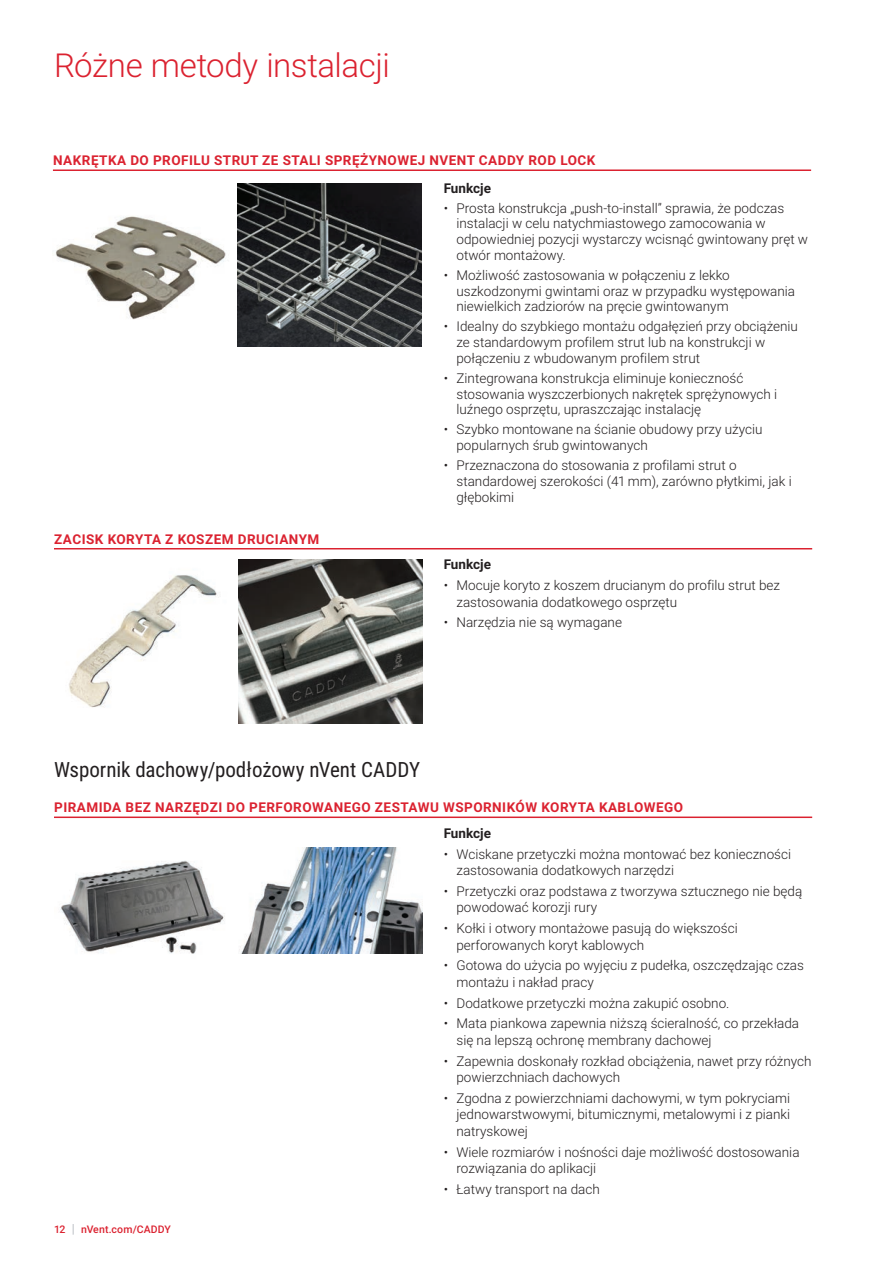
<style>
.page{position:relative;width:893px;height:1263px;background:#fff}
.page>*{position:absolute;margin:0;border:0;box-sizing:border-box;transform-origin:0 0}
.t1{font:300 33px "Roboto";letter-spacing:-.015em;color:#db2230}
.Subheader{font:21px "Roboto Condensed";color:#231f20}
.t2{font:300 13.5px/15.8px "Roboto";color:#231f20}
.Subhead{font:700 13.5px "Roboto";letter-spacing:.035em;color:#db2230}
.Subhead2-BK{font:700 13.5px "Roboto";color:#231f20}
.t3{font:500 10.5px "Roboto";letter-spacing:.01em;color:#db2230}
.s1{font-weight:300;font-size:12.6px;color:#8f959e}
</style>
<div class="page">
<hr style="left:54px;top:548px;width:758px;height:1px;background:#db2230">
<hr style="left:54px;top:816px;width:758px;height:2px;background:#db2230">
<img style="left:238px;top:560px;width:184px;height:163px">
<img style="left:239px;top:847px;width:183px;height:107px">
<img style="left:69px;top:575px;width:148px;height:133px">
<img style="left:60px;top:860px;width:165px;height:94px">
<hr style="left:53px;top:169px;width:758px;height:2px;background:#db2230">
<img style="left:237px;top:183px;width:184px;height:164px">
<img style="left:55px;top:216px;width:171px;height:104px">
<p class="t1" style="left:54px;top:43px;width:337px">Różne metody instalacji</p>
<p class="Subhead" style="left:53px;top:151px;width:544px">NAKRĘTKA DO PROFILU STRUT ZE STALI SPRĘŻYNOWEJ NVENT CADDY ROD LOCK</p>
<p class="Subhead2-BK" style="left:444px;top:178px;width:49px">Funkcje</p>
<p class="t2" style="left:456px;top:199px;width:353px;text-indent:-13px">• Prosta konstrukcja „push-to-install” sprawia, że podczas instalacji w celu natychmiastowego zamocowania w odpowiedniej pozycji wystarczy wcisnąć gwintowany pręt w otwór montażowy.</p>
<p class="t2" style="left:456px;top:267px;width:340px;text-indent:-13px">• Możliwość zastosowania w połączeniu z lekko uszkodzonymi gwintami oraz w przypadku występowania niewielkich zadziorów na pręcie gwintowanym</p>
<p class="t2" style="left:456px;top:318px;width:343px;text-indent:-13px">• Idealny do szybkiego montażu odgałęzień przy obciążeniu ze standardowym profilem strut lub na konstrukcji w połączeniu z wbudowanym profilem strut</p>
<p class="t2" style="left:456px;top:370px;width:322px;text-indent:-13px">• Zintegrowana konstrukcja eliminuje konieczność stosowania wyszczerbionych nakrętek sprężynowych i luźnego osprzętu, upraszczając instalację</p>
<p class="t2" style="left:456px;top:421px;width:308px;text-indent:-13px">• Szybko montowane na ścianie obudowy przy użyciu popularnych śrub gwintowanych</p>
<p class="t2" style="left:456px;top:457px;width:337px;text-indent:-13px">• Przeznaczona do stosowania z profilami strut o standardowej szerokości (41 mm), zarówno płytkimi, jak i głębokimi</p>
<p class="Subhead" style="left:54px;top:529px;width:267px">ZACISK KORYTA Z KOSZEM DRUCIANYM</p>
<p class="Subhead2-BK" style="left:444px;top:555px;width:49px">Funkcje</p>
<p class="t2" style="left:456px;top:576px;width:325px;line-height:16.5px;text-indent:-13px">• Mocuje koryto z koszem drucianym do profilu strut bez zastosowania dodatkowego osprzętu</p>
<p class="t2" style="left:444px;top:614px;width:180px">• Narzędzia nie są wymagane</p>
<p class="Subheader" style="left:54px;top:755px;width:368px">Wspornik dachowy/podłożowy nVent CADDY</p>
<p class="Subhead" style="left:54px;top:798px;width:630px">PIRAMIDA BEZ NARZĘDZI DO PERFOROWANEGO ZESTAWU WSPORNIKÓW KORYTA KABLOWEGO</p>
<p class="t3" style="left:54px;top:1222px;width:118px">12 <span class="s1">|</span> nVent.com/CADDY</p>
<p class="Subhead2-BK" style="left:444px;top:823px;width:49px">Funkcje</p>
<p class="t2" style="left:456px;top:845px;width:336px;line-height:16.5px;text-indent:-13px">• Wciskane przetyczki można montować bez konieczności zastosowania dodatkowych narzędzi</p>
<p class="t2" style="left:456px;top:882px;width:347px;line-height:16.5px;text-indent:-13px">• Przetyczki oraz podstawa z tworzywa sztucznego nie będą powodować korozji rury</p>
<p class="t2" style="left:456px;top:919px;width:283px;line-height:16.5px;text-indent:-13px">• Kołki i otwory montażowe pasują do większości perforowanych koryt kablowych</p>
<p class="t2" style="left:456px;top:957px;width:349px;line-height:16.5px;text-indent:-13px">• Gotowa do użycia po wyjęciu z pudełka, oszczędzając czas montażu i nakład pracy</p>
<p class="t2" style="left:444px;top:994px;width:287px">• Dodatkowe przetyczki można zakupić osobno.</p>
<p class="t2" style="left:456px;top:1015px;width:344px;line-height:16.5px;text-indent:-13px">• Mata piankowa zapewnia niższą ścieralność, co przekłada się na lepszą ochronę membrany dachowej</p>
<p class="t2" style="left:456px;top:1052px;width:357px;line-height:16.5px;text-indent:-13px">• Zapewnia doskonały rozkład obciążenia, nawet przy różnych powierzchniach dachowych</p>
<p class="t2" style="left:456px;top:1089px;width:335px;line-height:16.5px;text-align:justify;text-indent:-13px">• Zgodna z powierzchniami dachowymi, w tym pokryciami jednowarstwowymi, bitumicznymi, metalowymi i z pianki natryskowej</p>
<p class="t2" style="left:456px;top:1143px;width:345px;line-height:16.5px;text-indent:-13px">• Wiele rozmiarów i nośności daje możliwość dostosowania rozwiązania do aplikacji</p>
<p class="t2" style="left:444px;top:1181px;width:158px">• Łatwy transport na dach</p>
</div>
